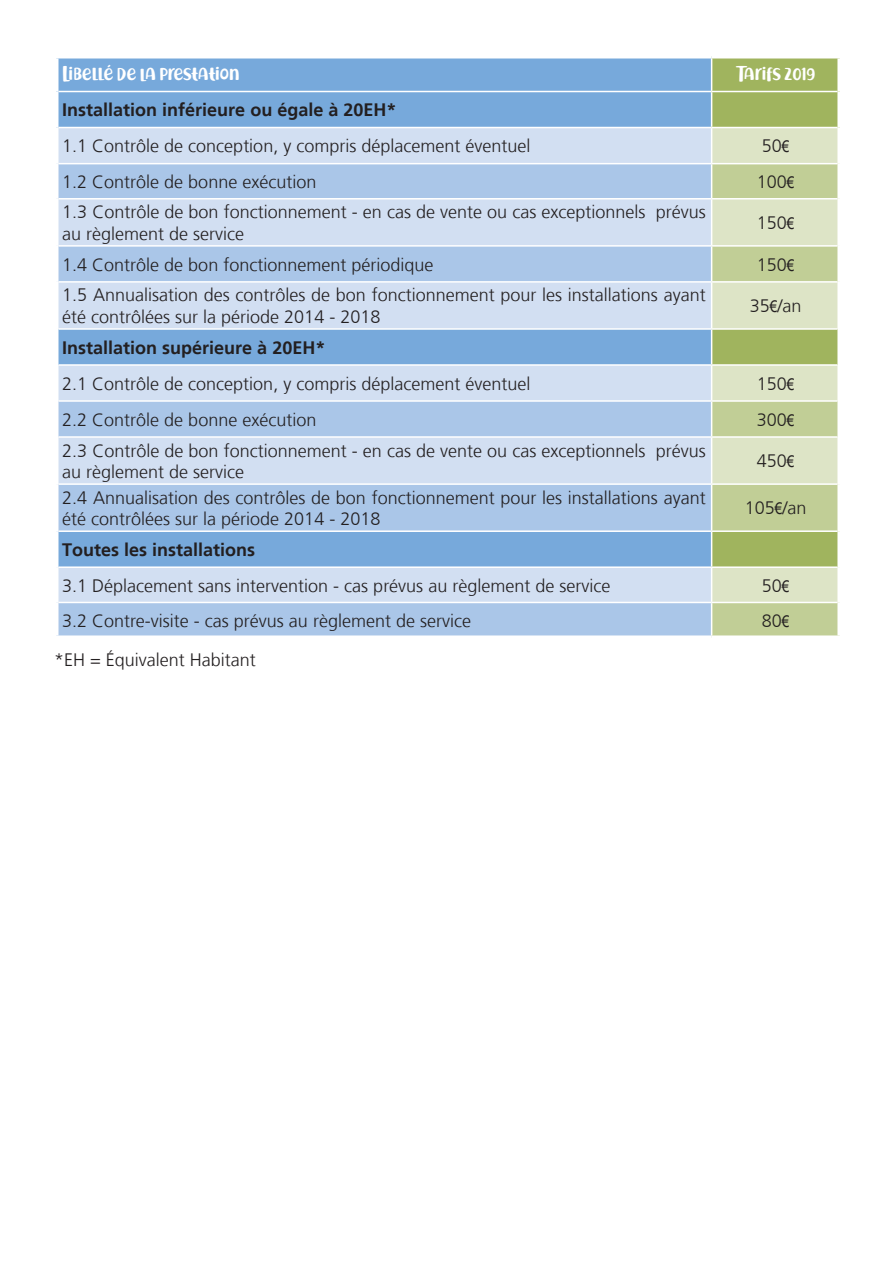
<style>
.page{position:relative;width:893px;height:1263px;background:#fff}
.page>*{position:absolute;margin:0;border:0;box-sizing:border-box;transform-origin:0 0}
.t1{font:300 18px/21.6px "Frutiger";color:#231f20}
.t2{font:700 18px "Frutiger";color:#231f20}
.t3{font:18px "Richela Kids";letter-spacing:-.005em;color:#fff}
.s1{font-family:"Arial Narrow";font-weight:400;font-size:16.5px}
</style>
<div class="page">
<div style="left:59px;top:59px;width:652px;height:32px;background:#77a9db"></div>
<div style="left:712px;top:59px;width:125px;height:32px;background:#a0b45e"></div>
<div style="left:56px;top:92px;width:656px;height:36px;background:#77a9db"></div>
<div style="left:712px;top:92px;width:128px;height:36px;background:#a0b45e"></div>
<div style="left:59px;top:128px;width:652px;height:35px;background:#d2dff2"></div>
<div style="left:712px;top:128px;width:125px;height:35px;background:#dde4c6"></div>
<svg style="left:59px;top:164px;width:652px;height:471px;background:#b4cdea"></svg>
<svg style="left:712px;top:164px;width:125px;height:471px;background:#c8d4a3"></svg>
<hr style="left:712px;top:400px;width:125px;height:2px;background:#fff">
<hr style="left:712px;top:436px;width:125px;height:2px;background:#fff">
<hr style="left:712px;top:483px;width:125px;height:2px;background:#fff">
<hr style="left:712px;top:602px;width:125px;height:1px;background:#fff">
<hr style="left:59px;top:400px;width:653px;height:2px;background:#fff">
<hr style="left:59px;top:436px;width:653px;height:2px;background:#fff">
<hr style="left:59px;top:483px;width:653px;height:2px;background:#fff">
<hr style="left:59px;top:530px;width:653px;height:2px;background:#fff">
<hr style="left:712px;top:530px;width:125px;height:2px;background:#fff">
<hr style="left:712px;top:566px;width:125px;height:2px;background:#fff">
<hr style="left:59px;top:566px;width:653px;height:2px;background:#fff">
<hr style="left:59px;top:602px;width:653px;height:1px;background:#fff">
<hr style="left:59px;top:364px;width:653px;height:2px;background:#fff">
<hr style="left:712px;top:364px;width:125px;height:2px;background:#fff">
<hr style="left:711px;top:92px;width:1px;height:35px;background:#fff">
<hr style="left:59px;top:198px;width:653px;height:2px;background:#fff">
<hr style="left:59px;top:245px;width:653px;height:2px;background:#fff">
<hr style="left:59px;top:281px;width:653px;height:2px;background:#fff">
<hr style="left:59px;top:328px;width:653px;height:2px;background:#fff">
<hr style="left:712px;top:198px;width:125px;height:2px;background:#fff">
<hr style="left:712px;top:245px;width:125px;height:2px;background:#fff">
<hr style="left:712px;top:281px;width:125px;height:2px;background:#fff">
<hr style="left:712px;top:328px;width:125px;height:2px;background:#fff">
<hr style="left:59px;top:127px;width:653px;height:1px;background:#fff">
<hr style="left:712px;top:127px;width:125px;height:1px;background:#fff">
<div style="left:54px;top:92px;width:5px;height:36px;background:#fff"></div>
<div style="left:837px;top:92px;width:5px;height:36px;background:#fff"></div>
<p class="t3" style="left:62px;top:65px;width:179px">Libellé de la prestation</p>
<p class="t3" style="left:736px;top:65px;width:80px">Tarifs 2019</p>
<p class="t2" style="left:62px;top:103px;width:336px">Installation inférieure ou égale à 20EH*</p>
<p class="t1" style="left:62px;top:137px;width:470px">1.1 Contrôle de conception, y compris déplacement éventuel</p>
<p class="t1" style="left:762px;top:137px;width:29px">50<span class="s1">€</span></p>
<p class="t1" style="left:62px;top:172px;width:256px">1.2 Contrôle de bonne exécution</p>
<p class="t1" style="left:757px;top:172px;width:39px">100<span class="s1">€</span></p>
<p class="t1" style="left:62px;top:203px;width:645px">1.3 Contrôle de bon fonctionnement - en cas de vente ou cas exceptionnels prévus au règlement de service</p>
<p class="t1" style="left:757px;top:213px;width:39px">150<span class="s1">€</span></p>
<p class="t1" style="left:62px;top:255px;width:373px">1.4 Contrôle de bon fonctionnement périodique</p>
<p class="t1" style="left:757px;top:255px;width:39px">150<span class="s1">€</span></p>
<p class="t1" style="left:62px;top:286px;width:645px">1.5 Annualisation des contrôles de bon fonctionnement pour les installations ayant été contrôlées sur la période 2014 - 2018</p>
<p class="t1" style="left:750px;top:296px;width:53px">35<span class="s1">€</span>/an</p>
<p class="t2" style="left:62px;top:340px;width:265px">Installation supérieure à 20EH*</p>
<p class="t1" style="left:62px;top:374px;width:470px">2.1 Contrôle de conception, y compris déplacement éventuel</p>
<p class="t1" style="left:757px;top:374px;width:39px">150<span class="s1">€</span></p>
<p class="t1" style="left:62px;top:410px;width:256px">2.2 Contrôle de bonne exécution</p>
<p class="t1" style="left:757px;top:410px;width:39px">300<span class="s1">€</span></p>
<p class="t1" style="left:62px;top:441px;width:645px">2.3 Contrôle de bon fonctionnement - en cas de vente ou cas exceptionnels prévus au règlement de service</p>
<p class="t1" style="left:757px;top:452px;width:39px">450<span class="s1">€</span></p>
<p class="t1" style="left:62px;top:488px;width:645px">2.4 Annualisation des contrôles de bon fonctionnement pour les installations ayant été contrôlées sur la période 2014 - 2018</p>
<p class="t1" style="left:745px;top:499px;width:63px">105<span class="s1">€</span>/an</p>
<p class="t2" style="left:62px;top:542px;width:195px">Toutes les installations</p>
<p class="t1" style="left:62px;top:576px;width:550px">3.1 Déplacement sans intervention - cas prévus au règlement de service</p>
<p class="t1" style="left:762px;top:576px;width:29px">50<span class="s1">€</span></p>
<p class="t1" style="left:62px;top:611px;width:410px">3.2 Contre-visite - cas prévus au règlement de service</p>
<p class="t1" style="left:762px;top:611px;width:29px">80<span class="s1">€</span></p>
<p class="t1" style="left:54px;top:650px;width:203px">*EH = Équivalent Habitant</p>
</div>
